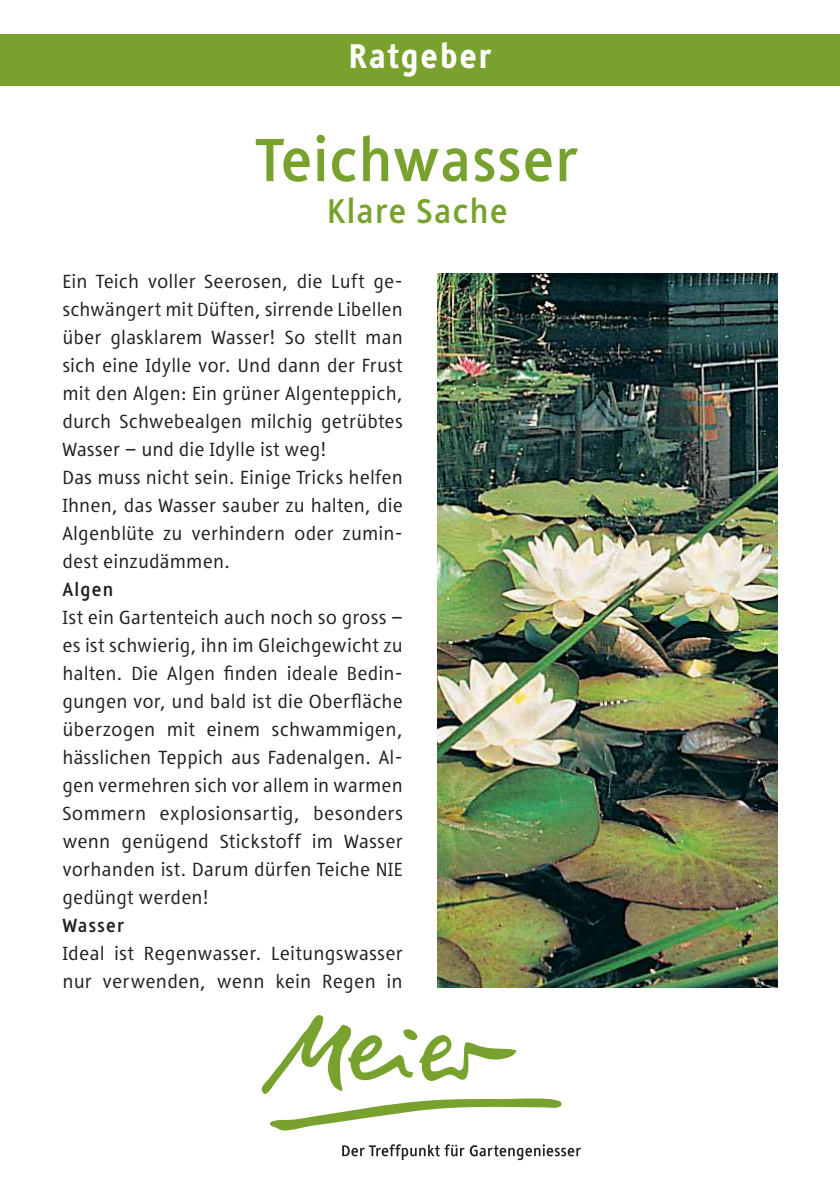
<style>
.page{position:relative;width:840px;height:1191px;background:#fff}
.page>*{position:absolute;margin:0;border:0;box-sizing:border-box;transform-origin:0 0}
._01_Titel{font:700 64px "Tara";letter-spacing:-.01em;color:#78a22d}
._01_Titel-2{font:700 36px "Tara";color:#78a22d}
._02_Headline{font:900 36px "Tara";letter-spacing:.01em;color:#fff}
._06_Grundtext{font:20px/28px "Tara";letter-spacing:.005em;color:#231f20;text-align:justify}
._06_Grundtext-2{font:700 20px "Tara";letter-spacing:.035em;color:#231f20}
</style>
<div class="page">
<div style="left:0;top:34px;width:839px;height:51px;background:#78a22d"></div>
<svg style="left:342px;top:1144px;width:238px;height:16px"></svg>
<svg style="left:261px;top:1015px;width:301px;height:116px"></svg>
<img style="left:437px;top:273px;width:340px;height:714px">
<p class="_02_Headline" style="left:348px;top:37px;width:145px">Ratgeber</p>
<p class="_01_Titel" style="left:256px;top:125px;width:323px">Teichwasser</p>
<p class="_01_Titel-2" style="left:326px;top:191px;width:182px">Klare Sache</p>
<p class="_06_Grundtext" style="left:62px;top:267px;width:342px">Ein Teich voller Seerosen, die Luft ge&shy;schwängert mit Düften, sirrende Libellen über glasklarem Wasser! So stellt man sich eine Idylle vor. Und dann der Frust mit den Algen: Ein grüner Algenteppich, durch Schwebealgen milchig getrübtes Wasser – und die Idylle ist weg!</p>
<p class="_06_Grundtext" style="left:62px;top:463px;width:342px">Das muss nicht sein. Einige Tricks helfen Ihnen, das Wasser sauber zu halten, die Algenblüte zu verhindern oder zumin&shy;dest einzudämmen.</p>
<p class="_06_Grundtext-2" style="left:62px;top:578px;width:53px">Algen</p>
<p class="_06_Grundtext" style="left:62px;top:603px;width:342px">Ist ein Gartenteich auch noch so gross – es ist schwierig, ihn im Gleichgewicht zu halten. Die Algen finden ideale Bedin&shy;gungen vor, und bald ist die Oberfläche überzogen mit einem schwammigen, hässlichen Teppich aus Fadenalgen. Al&shy;gen vermehren sich vor allem in warmen Sommern explosionsartig, besonders wenn genügend Stickstoff im Wasser vorhanden ist. Darum dürfen Teiche NIE gedüngt werden!</p>
<p class="_06_Grundtext-2" style="left:62px;top:914px;width:63px">Wasser</p>
<p class="_06_Grundtext" style="left:62px;top:939px;width:342px">Ideal ist Regenwasser. Leitungswasser nur verwenden, wenn kein Regen in</p>
</div>
